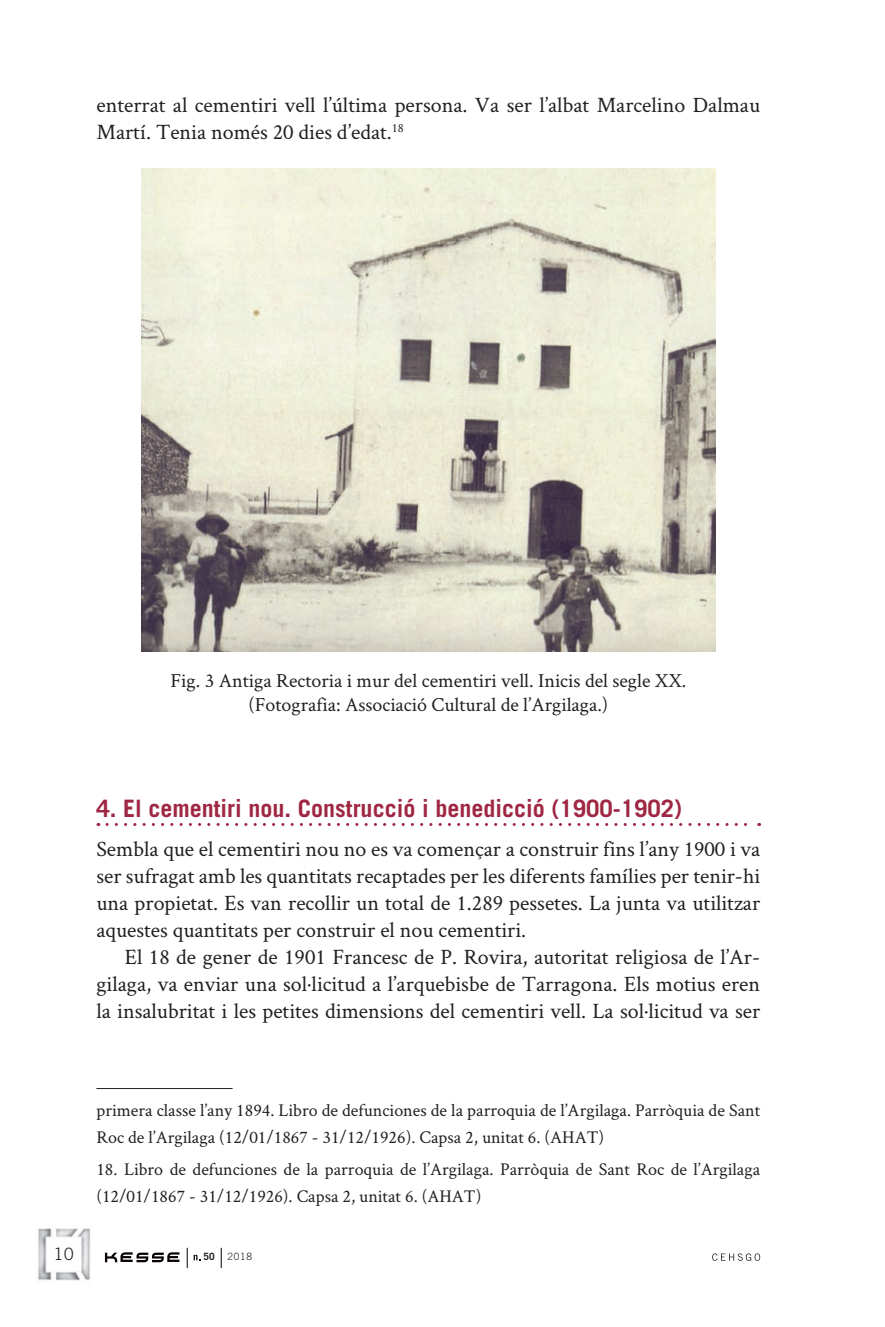
<style>
.page{position:relative;width:885px;height:1327px;background:#fff}
.page>*{position:absolute;margin:0;border:0;box-sizing:border-box;transform-origin:0 0}
.t1{font:700 24px "Trade Gothic LT Std";color:#9f2743}
.t2{font:22px/27px "Crimson Text";color:#231f20;text-align:justify}
.t3{font:20px/24px "Crimson Text";color:#231f20;text-align:center}
.t4{font:18px/27px "Crimson Text";color:#231f20}
.t5{font:300 17px "Trade Gothic LT Std";color:#231f20}
.t6{font:300 10px "Trade Gothic LT Std";color:#231f20}
.t7{font:700 10px "Trade Gothic LT Std";color:#231f20}
</style>
<div class="page">
<svg style="left:105px;top:1252px;width:74px;height:10px"></svg>
<svg style="left:194px;top:1254px;width:7px;height:6px"></svg>
<svg style="left:187px;top:1247px;width:1px;height:21px"></svg>
<svg style="left:221px;top:1247px;width:1px;height:21px"></svg>
<svg style="left:712px;top:1253px;width:43px;height:7px"></svg>
<svg style="left:754px;top:1253px;width:6px;height:7px"></svg>
<img style="left:38px;top:1228px;width:53px;height:53px">
<svg style="left:107px;top:823px;width:652px;height:3px"></svg>
<img style="left:142px;top:168px;width:573px;height:484px">
<hr style="left:96px;top:1088px;width:136px;height:1px;background:#231f20">
<p class="t2" style="left:96px;top:90px;width:665px">enterrat al cementiri vell l’última persona. Va ser l’albat Marcelino Dalmau<br>Martí. Tenia només 20 dies d’edat.<sup>18</sup></p>
<p class="t3" style="left:170px;top:668px;width:517px">Fig. 3 Antiga Rectoria i mur del cementiri vell. Inicis del segle XX. (Fotografia: Associació Cultural de l’Argilaga.)</p>
<p class="t1" style="left:96px;top:794px;width:587px">4. El cementiri nou. Construcció i benedicció (1900-1902)</p>
<p class="t2" style="left:96px;top:834px;width:665px">Sembla que el cementiri nou no es va començar a construir fins l’any 1900 i va ser sufragat amb les quantitats recaptades per les diferents famílies per tenir-hi una propietat. Es van recollir un total de 1.289 pessetes. La junta va utilitzar aquestes quantitats per construir el nou cementiri.</p>
<p class="t2" style="left:96px;top:942px;width:665px;text-indent:28px">El 18 de gener de 1901 Francesc de P. Rovira, autoritat religiosa de l’Ar&shy;gilaga, va enviar una sol·licitud a l’arquebisbe de Tarragona. Els motius eren la insalubritat i les petites dimensions del cementiri vell. La sol·licitud va ser</p>
<p class="t4" style="left:96px;top:1095px;width:665px">primera classe l’any 1894. Libro de defunciones de la parroquia de l’Argilaga. Parròquia de Sant<br>Roc de l’Argilaga (12/01/1867 - 31/12/1926). Capsa 2, unitat 6. (AHAT)</p>
<p class="t4" style="left:96px;top:1155px;width:665px">18. Libro de defunciones de la parroquia de l’Argilaga. Parròquia de Sant Roc de l’Argilaga (12/01/1867 - 31/12/1926). Capsa 2, unitat 6. (AHAT)</p>
<p class="t5" style="left:54px;top:1244px;width:21px">10</p>
<p class="t7" style="left:203px;top:1250px;width:13px">50</p>
<p class="t6" style="left:227px;top:1250px;width:26px">2018</p>
</div>
